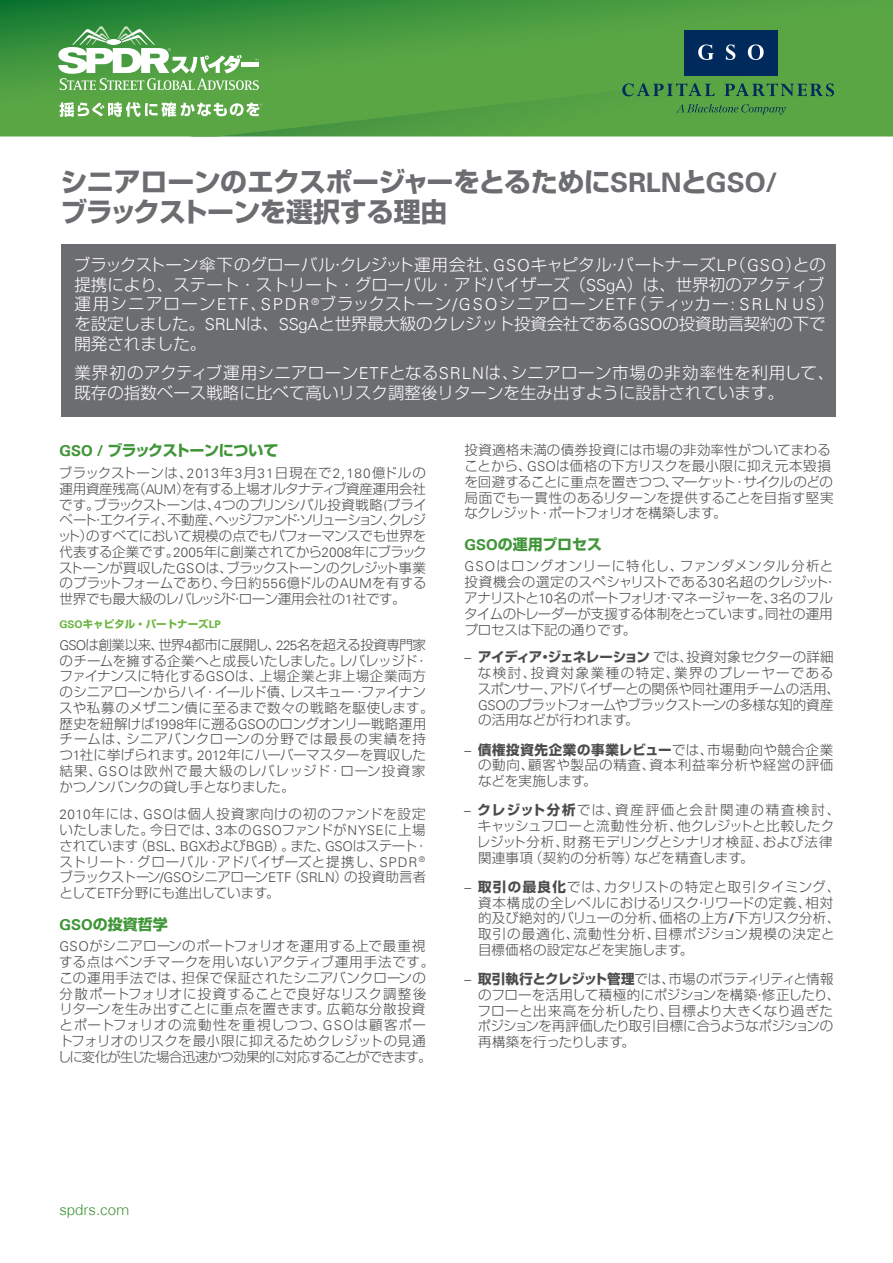
<style>
.page{position:relative;width:893px;height:1263px;background:#fff}
.page>*{position:absolute;margin:0;border:0;box-sizing:border-box;transform-origin:0 0}
.t1{font:700 27px/30px "Shin Go Pro";letter-spacing:-.025em;color:#6c6d70}
.t2{font:300 16.5px/19.8px "Shin Go Pro";color:#fff}
.t3{font:700 15px "Shin Go Pro";letter-spacing:-.015em;color:#3f9537}
.t4{font:700 15px "Shin Go Pro";letter-spacing:-.035em;color:#3f9537}
.t5{font:300 15px "Univers Com 45";color:#3f9537}
.t6{font:300 13.5px/15.8px "Shin Go Pro";letter-spacing:.005em;color:#4b4c4d}
.t7{font:300 13.5px/15.8px "Shin Go Pro";letter-spacing:.025em;color:#4b4c4d}
.t8{font:300 13.5px/15.8px "Shin Go Pro";letter-spacing:-.015em;color:#4b4c4d}
.t9{font:700 10.5px "Shin Go Pro";color:#6cb43f}
.s1{font-family:"Univers Com 65"}
.s2{font-family:"Univers Com 45"}
.s3{font-weight:700}
.s4{font-family:"Univers Com 65";font-weight:700}
</style>
<div class="page">
<svg style="left:0;top:0;width:893px;height:136px;background:#509f41"></svg>
<svg style="left:60px;top:102px;width:202px;height:15px"></svg>
<svg style="left:58px;top:26px;width:201px;height:64px"></svg>
<svg style="left:622px;top:83px;width:93px;height:13px"></svg>
<svg style="left:724px;top:83px;width:110px;height:13px"></svg>
<div style="left:684px;top:30px;width:94px;height:46px;background:#00295c"></div>
<svg style="left:698px;top:44px;width:16px;height:16px"></svg>
<svg style="left:726px;top:44px;width:9px;height:16px"></svg>
<svg style="left:748px;top:44px;width:16px;height:16px"></svg>
<svg style="left:676px;top:104px;width:110px;height:11px"></svg>
<div style="left:61px;top:244px;width:774px;height:173px;background:#6c6d70"></div>
<h1 class="t1" style="left:60px;top:164px;width:719px">シニアローンのエクスポージャーをとるために<span class="s1">SRLN</span>と<span class="s1">GSO/</span>ブラックストーンを選択する理由</h1>
<p class="t2" style="left:74px;top:253px;width:762px">ブラックストーン傘下のグローバル・クレジット運用会社、<span class="s2">GSO</span>キャピタル・パートナーズ<span class="s2">LP</span>（<span class="s2">GSO</span>）との提携により、ステート・ストリート・グローバル・アドバイザーズ（<span class="s2">SSgA</span>）は、世界初のアクティブ運用シニアローン<span class="s2">ETF</span>、<span class="s2">SPDR</span> <sup>®</sup>ブラックストーン<span class="s2">/GSO</span>シニアローン<span class="s2">ETF</span>（ティッカー<span class="s2">: SRLN US</span>）を設定しました。<span class="s2">SRLN</span>は、<span class="s2">SSgA</span>と世界最大級のクレジット投資会社である<span class="s2">GSO</span>の投資助言契約の下で開発されました。</p>
<p class="t2" style="left:74px;top:360px;width:761px">業界初のアクティブ運用シニアローン<span class="s2">ETF</span>となる<span class="s2">SRLN</span>は、シニアローン市場の非効率性を利用して、既存の指数ベース戦略に比べて高いリスク調整後リターンを生み出すように設計されています。</p>
<p class="t4" style="left:59px;top:439px;width:220px"><span class="s1">GSO /</span> ブラックストーンについて</p>
<p class="t6" style="left:58px;top:463px;width:371px;text-align:justify">ブラックストーンは、<span class="s2">2013</span>年<span class="s2">3</span>月<span class="s2">31</span>日現在で<span class="s2">2,180</span>億ドルの運用資産残高（<span class="s2">AUM</span>）を有する上場オルタナティブ資産運用会社です。ブラックストーンは、<span class="s2">4</span>つのプリンシパル投資戦略<span class="s2">(</span>プライベート・エクイティ、不動産、ヘッジファンド・ソリューション、クレジット）のすべてにおいて規模の点でもパフォーマンスでも世界を代表する企業です。<span class="s2">2005</span>年に創業されてから<span class="s2">2008</span>年にブラックストーンが買収した<span class="s2">GSO</span>は、ブラックストーンのクレジット事業のプラットフォームであり、今日約<span class="s2">556</span>億ドルの<span class="s2">AUM</span>を有する世界でも最大級のレバレッジド・ローン運用会社の<span class="s2">1</span>社です。</p>
<p class="t9" style="left:59px;top:616px;width:163px"><span class="s1">GSO</span>キャピタル・パートナーズ<span class="s1">LP</span></p>
<p class="t6" style="left:59px;top:635px;width:376px"><span class="s2">GSO</span>は創業以来、世界<span class="s2">4</span>都市に展開し、<span class="s2">225</span>名を超える投資専門家のチームを擁する企業へと成長いたしました。レバレッジド・ファイナンスに特化する<span class="s2">GSO</span>は、上場企業と非上場企業両方のシニアローンからハイ・イールド債、レスキュー・ファイナンスや私募のメザニン債に至るまで数々の戦略を駆使します。歴史を紐解けば<span class="s2">1998</span>年に遡る<span class="s2">GSO</span>のロングオンリー戦略運用チームは、シニアバンクローンの分野では最長の実績を持つ<span class="s2">1</span>社に挙げられます。<span class="s2">2012</span>年にハーバーマスターを買収した結果、<span class="s2">GSO</span>は欧州で最大級のレバレッジド・ローン投資家かつノンバンクの貸し手となりました。</p>
<p class="t6" style="left:59px;top:805px;width:370px"><span class="s2">2010</span>年には、<span class="s2">GSO</span>は個人投資家向けの初のファンドを設定いたしました。今日では、<span class="s2">3</span>本の<span class="s2">GSO</span>ファンドが<span class="s2">NYSE</span>に上場されています（<span class="s2">BSL</span>、<span class="s2">BGX</span>および<span class="s2">BGB</span>）。また、<span class="s2">GSO</span>はステート・ストリート・グローバル・アドバイザーズと提携し、<span class="s2">SPDR</span> <sup>®</sup>ブラックストーン<span class="s2">/GSO</span>シニアローン<span class="s2">ETF</span>（<span class="s2">SRLN</span>）の投資助言者として<span class="s2">ETF</span>分野にも進出しています。</p>
<p class="t3" style="left:59px;top:912px;width:110px"><span class="s1">GSO</span>の投資哲学</p>
<p class="t6" style="left:58px;top:937px;width:378px"><span class="s2">GSO</span>がシニアローンのポートフォリオを運用する上で最重視する点はベンチマークを用いないアクティブ運用手法です。この運用手法では、担保で保証されたシニアバンクローンの分散ポートフォリオに投資することで良好なリスク調整後リターンを生み出すことに重点を置きます。広範な分散投資とポートフォリオの流動性を重視しつつ、<span class="s2">GSO</span>は顧客ポートフォリオのリスクを最小限に抑えるためクレジットの見通しに変化が生じた場合迅速かつ効果的に対応することができます。</p>
<p class="t6" style="left:464px;top:441px;width:370px">投資適格未満の債券投資には市場の非効率性がついてまわることから、<span class="s2">GSO</span>は価格の下方リスクを最小限に抑え元本毀損を回避することに重点を置きつつ、マーケット・サイクルのどの局面でも一貫性のあるリターンを提供することを目指す堅実なクレジット・ポートフォリオを構築します。</p>
<p class="t3" style="left:464px;top:532px;width:139px"><span class="s1">GSO</span>の運用プロセス</p>
<p class="t6" style="left:464px;top:557px;width:374px"><span class="s2">GSO</span>はロングオンリーに特化し、ファンダメンタル分析と投資機会の選定のスペシャリストである<span class="s2">30</span>名超のクレジット・アナリストと<span class="s2">10</span>名のポートフォリオ・マネージャーを、<span class="s2">3</span>名のフルタイムのトレーダーが支援する体制をとっています。同社の運用プロセスは下記の通りです。</p>
<p class="t6" style="left:478px;top:648px;width:364px;text-indent:-13px"><span class="s2">–</span> <span class="s3">アイディア・ジェネレーション</span>では、投資対象セクターの詳細な検討、投資対象業種の特定、業界のプレーヤーであるスポンサー、アドバイザーとの関係や同社運用チームの活用、<br><span class="s2">GSO</span>のプラットフォームやブラックストーンの多様な知的資産の活用などが行われます。</p>
<p class="t6" style="left:478px;top:740px;width:357px;text-align:justify;text-indent:-14px"><span class="s2">–</span> <span class="s3">債権投資先企業の事業レビュー</span>では、市場動向や競合企業の動向、顧客や製品の精査、資本利益率分析や経営の評価などを実施します。</p>
<p class="t6" style="left:477px;top:801px;width:365px;text-indent:-13px"><span class="s2">–</span> <span class="s3">クレジット分析</span>では、資産評価と会計関連の精査検討、キャッシュフローと流動性分析、他クレジットと比較したクレジット分析、財務モデリングとシナリオ検証、および法律関連事項（契約の分析等）などを精査します。</p>
<p class="t7" style="left:478px;top:877px;width:364px;text-indent:-14px"><span class="s2">–</span> <span class="s3">取引の最良化</span>では、カタリストの特定と取引タイミング、資本構成の全レベルにおけるリスク・リワードの定義、相対的及び絶対的バリューの分析、価格の上方<span class="s4">/</span>下方リスク分析、取引の最適化、流動性分析、目標ポジション規模の決定と目標価格の設定などを実施します。</p>
<p class="t8" style="left:477px;top:969px;width:364px;text-indent:-13px"><span class="s2">–</span> <span class="s3">取引執行とクレジット管理</span>では、市場のボラティリティと情報のフローを活用して積極的にポジションを構築・修正したり、フローと出来高を分析したり、目標より大きくなり過ぎたポジションを再評価したり取引目標に合うようなポジションの再構築を行ったりします。</p>
<p class="t5" style="left:59px;top:1201px;width:72px">spdrs.com</p>
</div>
